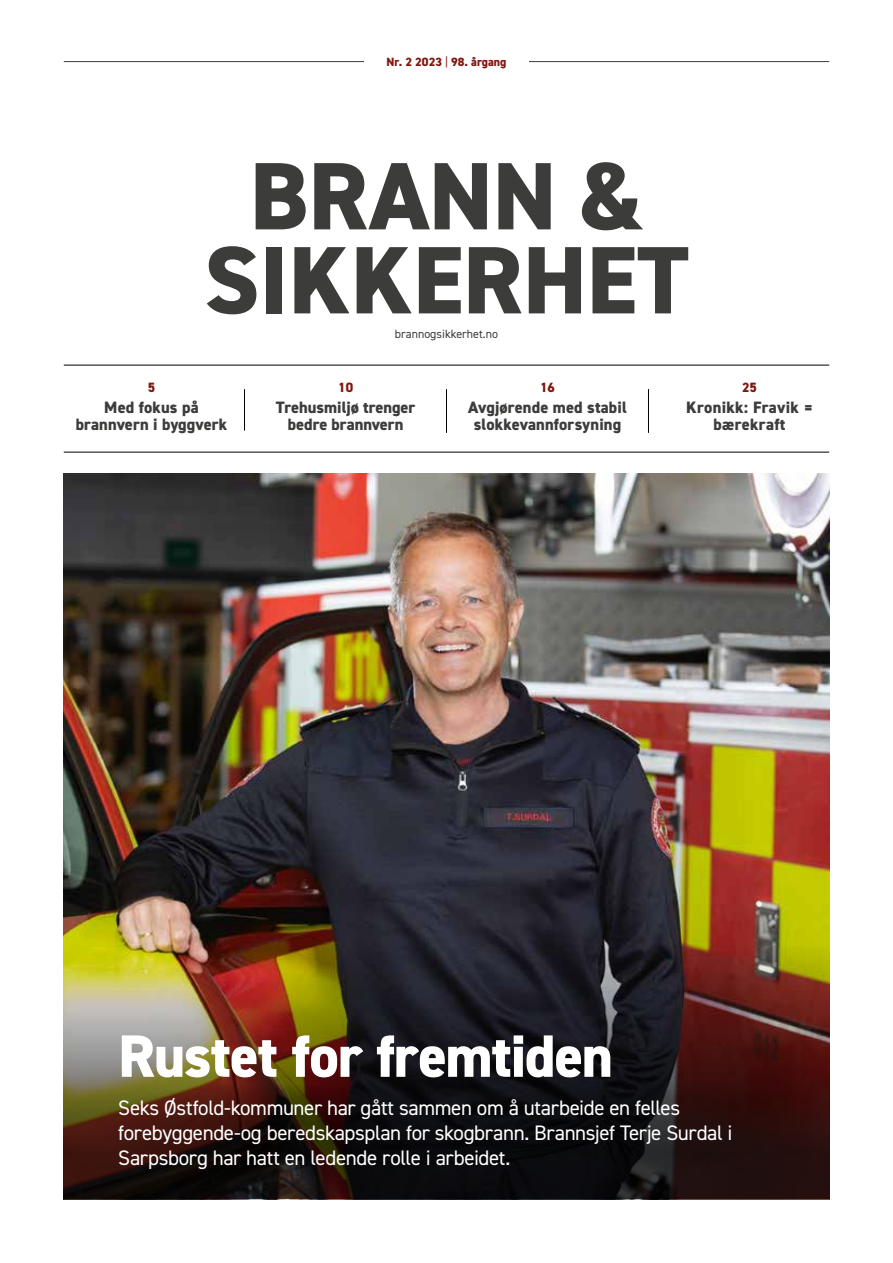
<style>
.page{position:relative;width:893px;height:1263px;background:#fff}
.page>*{position:absolute;margin:0;border:0;box-sizing:border-box;transform-origin:0 0}
.t1{font:800 96px/84px "DIN2014";color:#3c3c3b;text-align:center}
.t2{font:800 60px "DIN2014";letter-spacing:-.02em;color:#fff}
.t3{font:21px/25.2px "DIN2014";letter-spacing:-.02em;color:#fff}
.t4{font:800 16.5px/16.5px "DIN2014";letter-spacing:.01em;color:#3c3c3b;text-align:center}
.t5{font:800 13.5px "DIN2014";color:#801710}
.t6{font:12px "DIN2014";color:#3c3c3b}
.t7{font:800 12px "DIN2014";color:#801710}
.s1{font-weight:400}
</style>
<div class="page">
<hr style="left:244px;top:389px;width:1px;height:42px;background:#000">
<hr style="left:446px;top:389px;width:1px;height:44px;background:#000">
<img style="left:64px;top:474px;width:765px;height:445px">
<img style="left:63px;top:919px;width:767px;height:280px">
<svg style="left:95px;top:1084px;width:326px;height:82px;background:#2c130b"></svg>
<svg style="left:547px;top:1075px;width:236px;height:95px;background:#1b1011"></svg>
<hr style="left:64px;top:365px;width:765px;height:1px;background:#000">
<hr style="left:64px;top:452px;width:765px;height:1px;background:#000">
<hr style="left:648px;top:389px;width:1px;height:44px;background:#000">
<hr style="left:64px;top:61px;width:300px;height:1px;background:#3c3c3b">
<hr style="left:529px;top:61px;width:300px;height:1px;background:#3c3c3b">
<p class="t7" style="left:387px;top:54px;width:121px">Nr. 2 2023 <span class="s1">|</span> 98. årgang</p>
<h1 class="t1" style="left:204px;top:154px;width:487px">BRANN &amp;<br>SIKKERHET</h1>
<p class="t6" style="left:395px;top:326px;width:105px">brannogsikkerhet.no</p>
<p class="t5" style="left:148px;top:379px;width:9px">5</p>
<p class="t4" style="left:76px;top:399px;width:153px">Med fokus på brannvern i byggverk</p>
<p class="t5" style="left:338px;top:379px;width:16px">10</p>
<p class="t4" style="left:276px;top:399px;width:141px">Trehusmiljø trenger bedre brannvern</p>
<p class="t5" style="left:540px;top:379px;width:16px">16</p>
<p class="t4" style="left:468px;top:399px;width:160px">Avgjørende med stabil slokkevannforsyning</p>
<p class="t5" style="left:742px;top:379px;width:16px">25</p>
<p class="t4" style="left:686px;top:399px;width:128px">Kronikk: Fravik = bærekraft</p>
<h2 class="t2" style="left:118px;top:1016px;width:496px">Rustet for fremtiden</h2>
<p class="t3" style="left:118px;top:1094px;width:616px">Seks Østfold-kommuner har gått sammen om å utarbeide en felles forebyggende-og beredskapsplan for skogbrann. Brannsjef Terje Surdal i<br>Sarpsborg har hatt en ledende rolle i arbeidet.</p>
</div>
